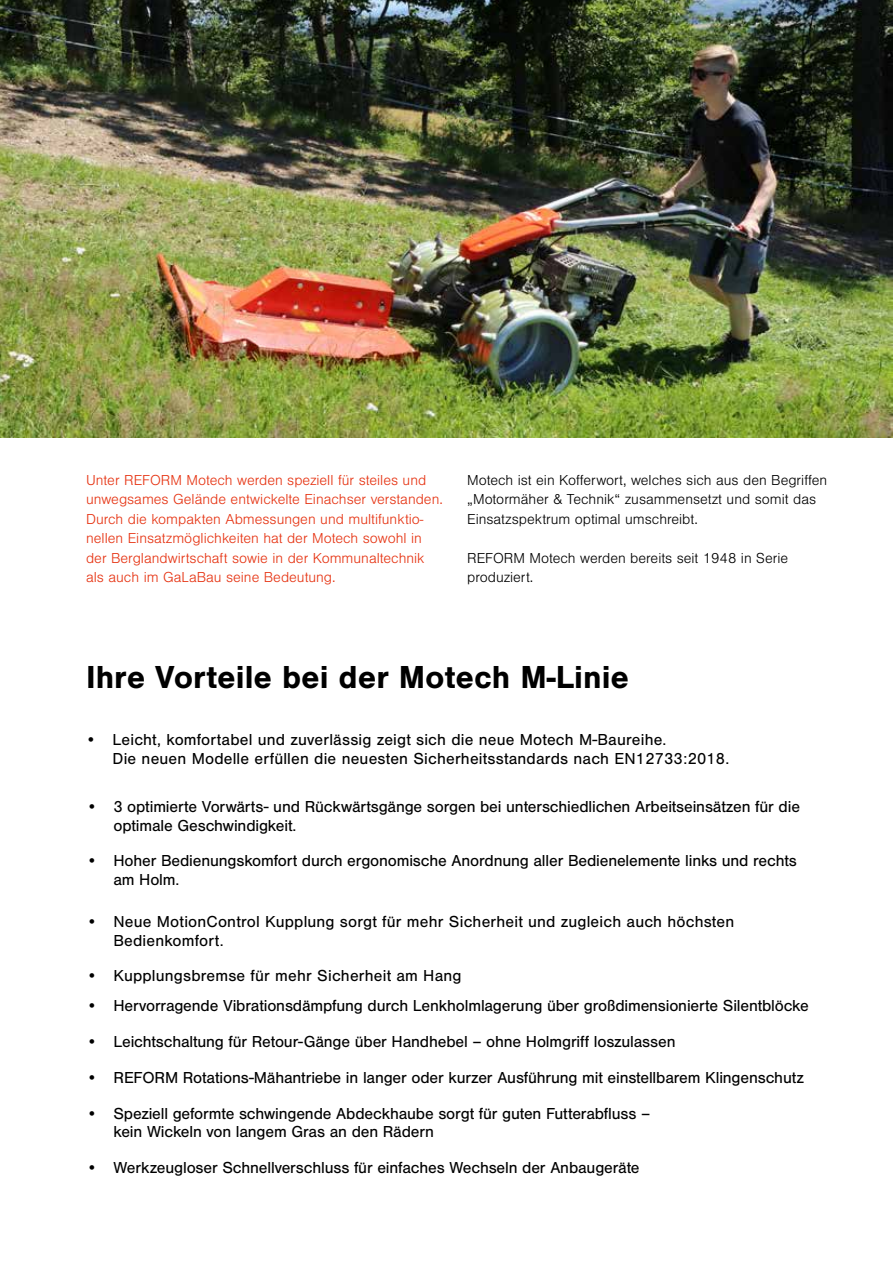
<style>
.page{position:relative;width:893px;height:1263px;background:#fff}
.page>*{position:absolute;margin:0;border:0;box-sizing:border-box;transform-origin:0 0}
.t1{font:700 33px "Nimbus San";color:#000}
.t2{font:16.5px/18.8px "Nimbus San";letter-spacing:-.01em;color:#000}
.t3{font:16.5px/18.8px "Nimbus San";letter-spacing:.01em;color:#000}
.t4{font:300 15px/19.5px "Nimbus San";color:#e63312}
.t5{font:300 15px/19.5px "Nimbus San";color:#000}
</style>
<div class="page">
<img style="left:0;top:0;width:893px;height:437px">
<p class="t4" style="left:86px;top:470px;width:358px">Unter REFORM Motech werden speziell für steiles und unwegsames Gelände entwickelte Einachser verstanden.<br>Durch die kompakten Abmessungen und multifunktio&shy;nellen Einsatzmöglichkeiten hat der Motech sowohl in der Berglandwirtschaft sowie in der Kommunaltechnik als auch im GaLaBau seine Bedeutung.</p>
<p class="t5" style="left:467px;top:470px;width:362px">Motech ist ein Kofferwort, welches sich aus den Begriffen „Motormäher &amp; Technik“ zusammensetzt und somit das<br>Einsatzspektrum optimal umschreibt.</p>
<p class="t5" style="left:467px;top:548px;width:322px">REFORM Motech werden bereits seit 1948 in Serie produziert.</p>
<h1 class="t1" style="left:86px;top:658px;width:545px">Ihre Vorteile bei der Motech M-Linie</h1>
<p class="t3" style="left:113px;top:731px;width:618px;text-indent:-27px">• Leicht, komfortabel und zuverlässig zeigt sich die neue Motech M-Baureihe.<br>Die neuen Modelle erfüllen die neuesten Sicherheitsstandards nach EN12733:2018.</p>
<p class="t2" style="left:113px;top:797px;width:688px;text-indent:-27px">• 3 optimierte Vorwärts- und Rückwärtsgänge sorgen bei unterschiedlichen Arbeitseinsätzen für die optimale Geschwindigkeit.</p>
<p class="t2" style="left:113px;top:852px;width:685px;text-indent:-27px">• Hoher Bedienungskomfort durch ergonomische Anordnung aller Bedienelemente links und rechts am Holm.</p>
<p class="t3" style="left:113px;top:912px;width:622px;text-indent:-27px">• Neue MotionControl Kupplung sorgt für mehr Sicherheit und zugleich auch höchsten<br>Bedienkomfort.</p>
<p class="t3" style="left:86px;top:967px;width:377px">• Kupplungsbremse für mehr Sicherheit am Hang</p>
<p class="t2" style="left:86px;top:997px;width:724px">• Hervorragende Vibrationsdämpfung durch Lenkholmlagerung über großdimensionierte Silentblöcke</p>
<p class="t2" style="left:86px;top:1032px;width:591px">• Leichtschaltung für Retour-Gänge über Handhebel – ohne Holmgriff loszulassen</p>
<p class="t2" style="left:86px;top:1068px;width:719px">• REFORM Rotations-Mähantriebe in langer oder kurzer Ausführung mit einstellbarem Klingenschutz</p>
<p class="t2" style="left:113px;top:1104px;width:538px;text-indent:-27px">• Speziell geformte schwingende Abdeckhaube sorgt für guten Futterabfluss – kein Wickeln von langem Gras an den Rädern</p>
<p class="t2" style="left:86px;top:1158px;width:555px">• Werkzeugloser Schnellverschluss für einfaches Wechseln der Anbaugeräte</p>
</div>
